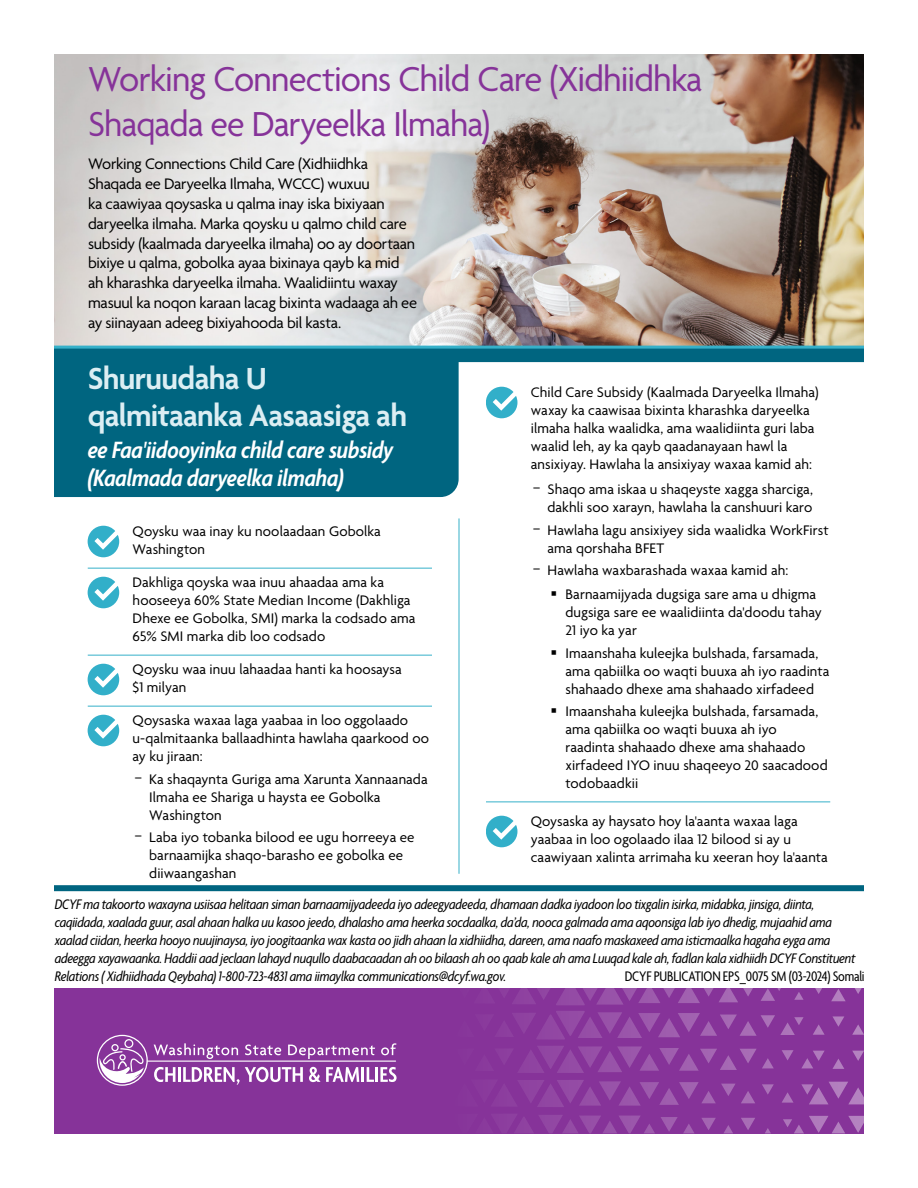
<style>
.page{position:relative;width:918px;height:1188px;background:#fff}
.page>*{position:absolute;margin:0;border:0;box-sizing:border-box;transform-origin:0 0}
.t1{font:37.5px/45px "Agenda";letter-spacing:-.025em;color:#863399}
.t2{font:600 33px/37.5px "Agenda";letter-spacing:-.02em;color:#dceef3}
.t3{font:italic 600 condensed 25.5px/28.5px "Agenda";letter-spacing:-.005em;color:#fff}
.t4{font:16.5px/19.8px "Agenda";letter-spacing:-.02em;color:#000}
.t5{font:15px/18px "Agenda";letter-spacing:.005em;color:#000}
.t6{font:italic condensed 15px/18px "Agenda";letter-spacing:-.015em;color:#000}
.t7{font:condensed 15px "Agenda";letter-spacing:-.015em;color:#000}
.s1{font-size:14.4px}
</style>
<div class="page">
<div style="left:54px;top:988px;width:810px;height:145px;background:#863399"></div>
<svg style="left:661px;top:1117px;width:33px;height:16px"></svg>
<svg style="left:782px;top:1092px;width:12px;height:11px"></svg>
<svg style="left:782px;top:1050px;width:12px;height:10px"></svg>
<svg style="left:762px;top:1084px;width:12px;height:11px"></svg>
<svg style="left:765px;top:1128px;width:6px;height:5px"></svg>
<svg style="left:741px;top:1118px;width:14px;height:12px"></svg>
<svg style="left:724px;top:1125px;width:9px;height:8px"></svg>
<svg style="left:701px;top:1118px;width:15px;height:12px"></svg>
<svg style="left:504px;top:1046px;width:270px;height:27px"></svg>
<svg style="left:504px;top:988px;width:249px;height:17px"></svg>
<svg style="left:504px;top:1114px;width:151px;height:19px"></svg>
<svg style="left:504px;top:1080px;width:251px;height:27px"></svg>
<svg style="left:783px;top:1116px;width:81px;height:17px"></svg>
<svg style="left:801px;top:1082px;width:63px;height:22px"></svg>
<svg style="left:802px;top:1051px;width:22px;height:17px"></svg>
<svg style="left:852px;top:1024px;width:12px;height:11px"></svg>
<svg style="left:832px;top:1059px;width:12px;height:10px"></svg>
<svg style="left:832px;top:1016px;width:12px;height:11px"></svg>
<svg style="left:852px;top:1051px;width:12px;height:10px"></svg>
<svg style="left:813px;top:1024px;width:12px;height:11px"></svg>
<svg style="left:794px;top:992px;width:10px;height:8px"></svg>
<svg style="left:761px;top:988px;width:20px;height:13px"></svg>
<svg style="left:504px;top:1011px;width:300px;height:29px"></svg>
<svg style="left:815px;top:988px;width:7px;height:6px"></svg>
<svg style="left:831px;top:989px;width:15px;height:12px"></svg>
<svg style="left:855px;top:988px;width:7px;height:6px"></svg>
<svg style="left:154px;top:1067px;width:21px;height:15px"></svg>
<hr style="left:178px;top:1067px;width:3px;height:15px;background:#fff">
<svg style="left:183px;top:1067px;width:120px;height:18px"></svg>
<svg style="left:309px;top:1067px;width:50px;height:15px"></svg>
<hr style="left:361px;top:1067px;width:3px;height:15px;background:#fff">
<svg style="left:367px;top:1067px;width:7px;height:15px"></svg>
<hr style="left:375px;top:1067px;width:3px;height:15px;background:#fff">
<svg style="left:380px;top:1067px;width:17px;height:15px"></svg>
<hr style="left:147px;top:1061px;width:249px;height:1px;background:#fff">
<svg style="left:154px;top:1043px;width:84px;height:16px"></svg>
<svg style="left:245px;top:1044px;width:36px;height:11px"></svg>
<svg style="left:288px;top:1045px;width:87px;height:14px"></svg>
<svg style="left:381px;top:1043px;width:15px;height:12px"></svg>
<div style="left:97px;top:1035px;width:51px;height:51px;border:1px solid #fff;border-radius:50%"></div>
<div style="left:124px;top:1039px;width:9px;height:9px;border:1px solid #fff;border-radius:50%"></div>
<div style="left:111px;top:1044px;width:8px;height:7px;border:1px solid #fff;border-radius:50%"></div>
<svg style="left:100px;top:1047px;width:46px;height:36px"></svg>
<div style="left:54px;top:362px;width:405px;height:135px;background:#006580"></div>
<img style="left:54px;top:54px;width:810px;height:292px">
<div style="left:54px;top:347px;width:810px;height:15px;background:#006580"></div>
<hr style="left:459px;top:518px;width:1px;height:356px;background:#36b0c9">
<div style="left:54px;top:885px;width:810px;height:6px;background:#006580"></div>
<hr style="left:54px;top:346px;width:810px;height:3px;background:#36b0c9">
<hr style="left:88px;top:568px;width:344px;height:1px;background:#36b0c9">
<hr style="left:88px;top:655px;width:344px;height:1px;background:#36b0c9">
<hr style="left:88px;top:706px;width:344px;height:1px;background:#36b0c9">
<svg style="left:88px;top:526px;width:31px;height:31px"></svg>
<svg style="left:88px;top:577px;width:31px;height:31px"></svg>
<svg style="left:88px;top:664px;width:31px;height:31px"></svg>
<svg style="left:88px;top:715px;width:31px;height:31px"></svg>
<hr style="left:486px;top:802px;width:344px;height:1px;background:#36b0c9">
<svg style="left:486px;top:387px;width:31px;height:31px"></svg>
<svg style="left:486px;top:816px;width:31px;height:31px"></svg>
<h1 class="t1" style="left:88px;top:59px;width:616px">Working Connections Child Care (Xidhiidhka<br>Shaqada ee Daryeelka Ilmaha)</h1>
<p class="t4" style="left:88px;top:155px;width:330px">Working Connections Child Care (Xidhiidhka Shaqada ee Daryeelka Ilmaha, WCCC) wuxuu<br>ka caawiyaa qoysaska u qalma inay iska bixiyaan daryeelka ilmaha. Marka qoysku u qalmo child care subsidy (kaalmada daryeelka ilmaha) oo ay doortaan bixiye u qalma, gobolka ayaa bixinaya qayb ka mid ah kharashka daryeelka ilmaha. Waalidiintu waxay masuul ka noqon karaan lacag bixinta wadaaga ah ee ay siinayaan adeeg bixiyahooda bil kasta.</p>
<h2 class="t2" style="left:88px;top:361px;width:321px">Shuruudaha U qalmitaanka Aasaasiga ah</h2>
<h3 class="t3" style="left:88px;top:437px;width:307px">ee Faa'iidooyinka child care subsidy (Kaalmada daryeelka ilmaha)</h3>
<p class="t5" style="left:133px;top:523px;width:250px">Qoysku waa inay ku noolaadaan Gobolka<br>Washington</p>
<p class="t5" style="left:133px;top:574px;width:284px">Dakhliga qoyska waa inuu ahaadaa ama ka hooseeya 60% State Median Income (Dakhliga Dhexe ee Gobolka, SMI) marka la codsado ama 65% SMI marka dib loo codsado</p>
<p class="t5" style="left:133px;top:661px;width:271px">Qoysku waa inuu lahaadaa hanti ka hoosaysa $1 milyan</p>
<p class="t5" style="left:133px;top:712px;width:298px">Qoysaska waxaa laga yaabaa in loo oggolaado u-qalmitaanka ballaadhinta hawlaha qaarkood oo ay ku jiraan:</p>
<p class="t5" style="left:149px;top:771px;width:280px;text-indent:-15px"><span class="s1">-</span> Ka shaqaynta Guriga ama Xarunta Xannaanada<br>Ilmaha ee Shariga u haysta ee Gobolka<br>Washington</p>
<p class="t5" style="left:149px;top:829px;width:267px;text-indent:-15px"><span class="s1">-</span> Laba iyo tobanka bilood ee ugu horreeya ee barnaamijka shaqo-barasho ee gobolka ee diiwaangashan</p>
<p class="t5" style="left:531px;top:384px;width:289px">Child Care Subsidy (Kaalmada Daryeelka Ilmaha) waxay ka caawisaa bixinta kharashka daryeelka ilmaha halka waalidka, ama waalidiinta guri laba waalid leh, ay ka qayb qaadanayaan hawl la ansixiyay. Hawlaha la ansixiyay waxaa kamid ah:</p>
<p class="t5" style="left:532px;top:481px;width:282px;text-align:right"><span class="s1">-</span> Shaqo ama iskaa u shaqeyste xagga sharciga, dakhli soo xarayn, hawlaha la canshuuri karo</p>
<p class="t5" style="left:548px;top:522px;width:283px;text-indent:-15px"><span class="s1">-</span> Hawlaha lagu ansixiyey sida waalidka WorkFirst ama qorshaha BFET</p>
<p class="t5" style="left:566px;top:559px;width:252px;line-height:24px;text-indent:-33px"><span class="s1">-</span> Hawlaha waxbarashada waxaa kamid ah:<br>Barnaamijyada dugsiga sare ama u dhigma</p>
<p class="t5" style="left:566px;top:604px;width:258px">dugsiga sare ee waalidiinta da'doodu tahay<br>21 iyo ka yar</p>
<p class="t5" style="left:566px;top:645px;width:265px">Imaanshaha kuleejka bulshada, farsamada, ama qabiilka oo waqti buuxa ah iyo raadinta shahaado dhexe ama shahaado xirfadeed</p>
<p class="t5" style="left:566px;top:703px;width:264px">Imaanshaha kuleejka bulshada, farsamada, ama qabiilka oo waqti buuxa ah iyo raadinta shahaado dhexe ama shahaado xirfadeed IYO inuu shaqeeyo 20 saacadood todobaadkii</p>
<p class="t5" style="left:531px;top:813px;width:298px">Qoysaska ay haysato hoy la'aanta waxaa laga yaabaa in loo ogolaado ilaa 12 bilood si ay u caawiyaan xalinta arrimaha ku xeeran hoy la'aanta</p>
<p class="t6" style="left:55px;top:895px;width:802px">DCYF ma takoorto waxayna usiisaa helitaan siman barnaamijyadeeda iyo adeegyadeeda, dhamaan dadka iyadoon loo tixgalin isirka, midabka, jinsiga, diinta, caqiidada, xaalada guur, asal ahaan halka uu kasoo jeedo, dhalasho ama heerka socdaalka, da’da, nooca galmada ama aqoonsiga lab iyo dhedig, mujaahid ama xaalad ciidan, heerka hooyo nuujinaysa, iyo joogitaanka wax kasta oo jidh ahaan la xidhiidha, dareen, ama naafo maskaxeed ama isticmaalka hagaha eyga ama adeegga xayawaanka. Haddii aad jeclaan lahayd nuqullo daabacaadan ah oo bilaash ah oo qaab kale ah ama Luuqad kale ah, fadlan kala xidhiidh DCYF Constituent Relations ( Xidhiidhada Qeybaha) 1-800-723-4831 ama iimaylka communications@dcyf.wa.gov.</p>
<p class="t7" style="left:625px;top:968px;width:241px">DCYF PUBLICATION EPS_0075 SM (03-2024) Somali</p>
</div>
